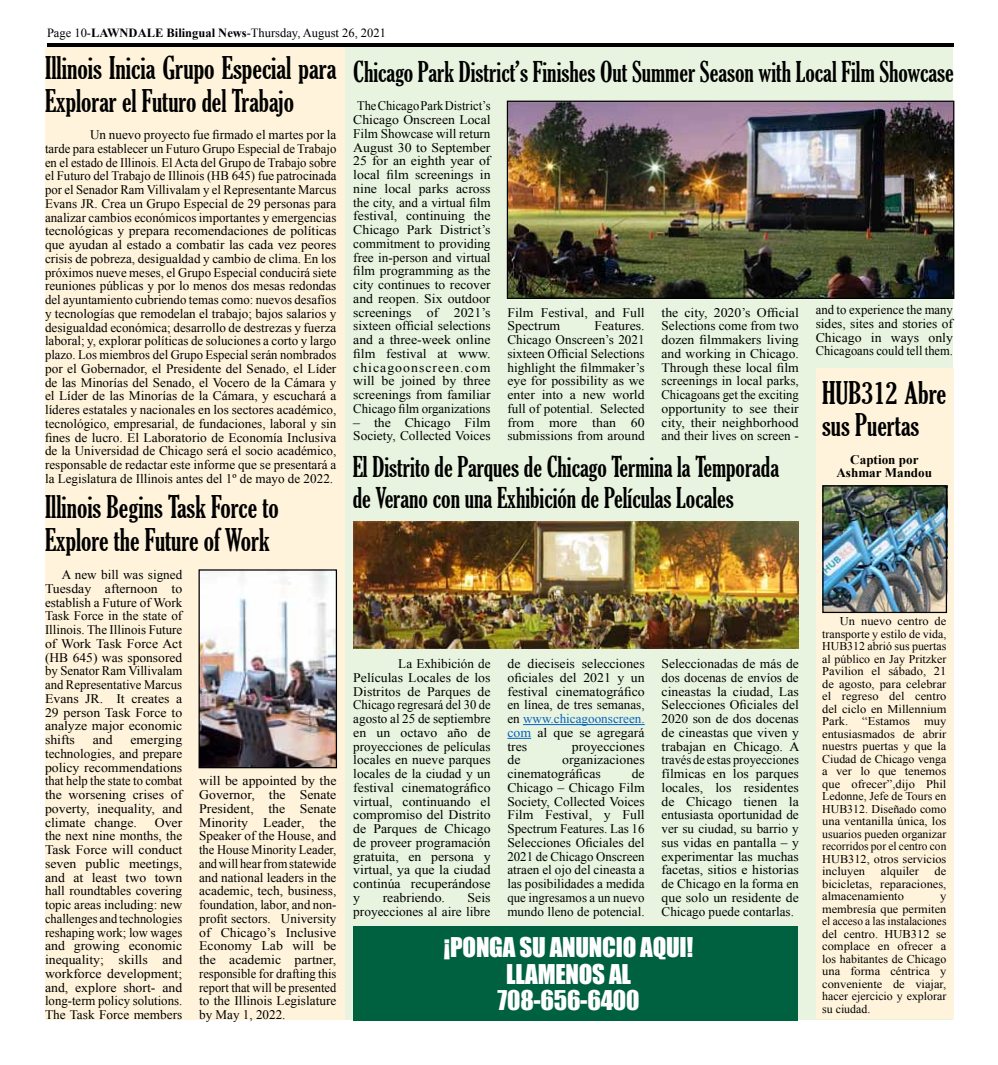
<style>
.page{position:relative;width:998px;height:1065px;background:#fff}
.page>*{position:absolute;margin:0;border:0;box-sizing:border-box;transform-origin:0 0}
.t1{font:extra-condensed 30px/32.5px "Gloucester";color:#000}
.t2{font:extra-condensed 30px/32.5px "Gloucester";color:#000;scale:1.04 1}
.t3{font:extra-condensed 27.5px "Gloucester";color:#000}
.t4{font:25px/26.2px "Impact";letter-spacing:-.01em;color:#fff;text-align:center}
.t5{font:13.12px/13.8px "Times New Roman";color:#000;text-align:justify}
.t6{font:13.12px/13.8px "Times New Roman";color:#000;text-align:justify;scale:1.05 1}
.t7{font:13.12px/13.8px "Times New Roman";color:#000;text-align:justify;scale:.95 1}
.t8{font:700 13.12px/13.8px "Times New Roman";color:#000;text-align:center}
.t9{font:12.5px "Times New Roman";color:#000}
.t10{font:11.88px/12.5px "Times New Roman";color:#000;text-align:justify;scale:1.05 1}
.s1{font-weight:700}
.s2{color:#0563c1}
</style>
<div class="page">
<div style="left:345px;top:47px;width:607px;height:972px;background:#e8f4df"></div>
<div style="left:46px;top:47px;width:299px;height:972px;background:#fff4db"></div>
<hr style="left:47px;top:43px;width:906px;height:4px;background:#000">
<hr style="left:523px;top:724px;width:121px;height:1px;background:#0563c1">
<svg style="left:507px;top:738px;width:24px;height:1px"></svg>
<img style="left:509px;top:103px;width:443px;height:194px">
<div style="left:507px;top:101px;width:447px;height:198px;border:1px solid #000"></div>
<img style="left:353px;top:522px;width:445px;height:126px">
<div style="left:353px;top:926px;width:445px;height:94px;background:#006140"></div>
<div style="left:816px;top:369px;width:137px;height:650px;background:#fff4db"></div>
<img style="left:824px;top:487px;width:121px;height:124px">
<div style="left:822px;top:485px;width:125px;height:128px;border:1px solid #000"></div>
<img style="left:200px;top:571px;width:135px;height:195px">
<div style="left:198px;top:569px;width:139px;height:199px;border:1px solid #000"></div>
<p class="t9" style="left:47px;top:25px;width:340px">Page 10-<span class="s1">LAWNDALE Bilingual News</span>-Thursday, August 26, 2021</p>
<h1 class="t1" style="left:45px;top:52px;width:293px">Illinois Inicia Grupo Especial para<br>Explorar el Futuro del Trabajo</h1>
<p class="t5" style="left:45px;top:128px;width:735px;text-align:left;text-indent:45px">Un nuevo proyecto fue firmado el martes por la<br>tarde para establecer un Futuro Grupo Especial de Trabajo<br>en el estado de Illinois. El Acta del Grupo de Trabajo sobre<br>el Futuro del Trabajo de Illinois (HB 645) fue patrocinada<br>por el Senador Ram Villivalam y el Representante Marcus<br>Evans JR. Crea un Grupo Especial de 29 personas para<br>analizar cambios económicos importantes y emergencias<br>tecnológicas y prepara recomendaciones de políticas<br>que ayudan al estado a combatir las cada vez peores<br>crisis de pobreza, desigualdad y cambio de clima. En los<br>próximos nueve meses, el Grupo Especial conducirá siete<br>reuniones públicas y por lo menos dos mesas redondas<br>del ayuntamiento cubriendo temas como: nuevos desafíos<br>y tecnologías que remodelan el trabajo; bajos salarios y<br>desigualdad económica; desarrollo de destrezas y fuerza<br>laboral; y, explorar políticas de soluciones a corto y largo<br>plazo. Los miembros del Grupo Especial serán nombrados<br>por el Gobernador, el Presidente del Senado, el Líder<br>de las Minorías del Senado, el Vocero de la Cámara y<br>el Líder de las Minorías de la Cámara, y escuchará a<br>líderes estatales y nacionales en los sectores académico,<br>tecnológico, empresarial, de fundaciones, laboral y sin<br>fines de lucro. El Laboratorio de Economía Inclusiva<br>de la Universidad de Chicago será el socio académico,<br>responsable de redactar este informe que se presentará a<br>la Legislatura de Illinois antes del 1º de mayo de 2022. <sup>El</sup> <sup>Distrito</sup> <sup>de</sup> <sup>Parques</sup> <sup>de</sup> <sup>Chicago</sup> <sup>Termina</sup> <sup>la</sup> <sup>Temporada</sup></p>
<h2 class="t3" style="left:352px;top:482px;width:382px">de Verano con una Exhibición de Películas Locales</h2>
<h2 class="t3" style="left:353px;top:57px;width:602px">Chicago Park District’s Finishes Out Summer Season with Local Film Showcase</h2>
<p class="t7" style="left:353px;top:99px;width:146px">The Chicago Park District’s Chicago Onscreen Local Film Showcase will return August 30 to September 25 for an eighth year of local film screenings in nine local parks across the city, and a virtual film festival, continuing the Chicago Park District’s commitment to providing free in-person and virtual film programming as the city continues to recover and reopen. Six outdoor screenings of 2021’s sixteen official selections and a three-week online film festival at www. chicagoonscreen.com will be joined by three screenings from familiar Chicago film organizations</p>
<p class="t6" style="left:353px;top:415px;width:132px">– the Chicago Film<br>Society, Collected Voices</p>
<p class="t6" style="left:661px;top:305px;width:132px">the city, 2020’s Official Selections come from two dozen filmmakers living and working in Chicago.<br>Through these local film screenings in local parks, Chicagoans get the exciting opportunity to see their city, their neighborhood and their lives on screen -</p>
<p class="t5" style="left:815px;top:303px;width:139px">and to experience the many sides, sites and stories of Chicago in ways only Chicagoans could tell them.</p>
<p class="t6" style="left:507px;top:305px;width:132px">Film Festival, and Full<br>Spectrum</p>
<p class="t6" style="left:507px;top:319px;width:132px;text-indent:87px">Features.<br>Chicago Onscreen’s 2021 sixteen Official Selections highlight the filmmaker’s eye for possibility as we enter into a new world full of potential. Selected from more than 60 submissions from around</p>
<h1 class="t2" style="left:822px;top:377px;width:121px">HUB312 Abre sus Puertas</h1>
<p class="t8" style="left:836px;top:452px;width:97px">Caption por<br>Ashmar Mandou</p>
<h1 class="t1" style="left:45px;top:491px;width:235px">Illinois Begins Task Force to<br>Explore the Future of Work</h1>
<p class="t5" style="left:45px;top:568px;width:139px;text-indent:17px">A new bill was signed Tuesday afternoon to establish a Future of Work Task Force in the state of Illinois. The Illinois Future of Work Task Force Act (HB 645) was sponsored by Senator Ram Villivalam and Representative Marcus Evans JR. It creates a 29 person Task Force to analyze major economic shifts</p>
<p class="t10" style="left:822px;top:615px;width:120px;text-indent:18px">Un nuevo centro de transporte y estilo de vida, HUB312 abrió sus puertas al público en Jay Pritzker Pavilion el sábado, 21 de agosto, para celebrar el regreso del centro del ciclo en Millennium Park. “Estamos muy entusiasmados de abrir nuestrs puertas y que la Ciudad de Chicago venga a ver lo que tenemos que ofrecer”,dijo Phil Ledonne, Jefe de Tours en HUB312. Diseñado como una ventanilla única, los usuarios pueden organizar recorridos por el centro con HUB312, otros servicios incluyen</p>
<p class="t5" style="left:661px;top:657px;width:139px">Seleccionadas de más de dos docenas de envíos de cineastas la ciudad, Las Selecciones Oficiales del 2020 son de dos docenas de cineastas que viven y trabajan en Chicago. A través de estas proyecciones fílmicas en los parques locales, los residentes de Chicago tienen la entusiasta oportunidad de ver su ciudad, su barrio y sus vidas en pantalla – y experimentar las muchas facetas, sitios e historias de Chicago en la forma en que solo un residente de Chicago puede contarlas.</p>
<h3 class="t4" style="left:444px;top:934px;width:251px">¡PONGA SU ANUNCIO AQUI!<br>LLAMENOS AL<br>708-656-6400</h3>
<p class="t5" style="left:353px;top:657px;width:139px;text-indent:45px">La Exhibición de Películas Locales de los Distritos de Parques de Chicago regresará del 30 de agosto al 25 de septiembre en un octavo año de proyecciones de películas locales en nueve parques locales de la ciudad y un festival cinematográfico virtual, continuando el compromiso del Distrito de Parques de Chicago de proveer programación gratuita, en persona y virtual, ya que la ciudad continúa recuperándose y</p>
<p class="t6" style="left:507px;top:657px;width:132px">de dieciseis selecciones oficiales del 2021 y un festival cinematográfico en línea, de tres semanas, en <span class="s2">www.chicagoonscreen. com</span> al que se agregará tres</p>
<p class="t6" style="left:45px;top:733px;width:132px;text-indent:85px">emerging technologies, and prepare policy recommendations that help the state to combat the worsening crises of poverty, inequality, and climate change.</p>
<p class="t6" style="left:93px;top:733px;width:20px">and</p>
<p class="t6" style="left:572px;top:739px;width:71px">proyecciones</p>
<p class="t6" style="left:507px;top:753px;width:14px">de</p>
<p class="t6" style="left:507px;top:753px;width:132px;text-indent:55px">organizaciones cinematográficas</p>
<p class="t6" style="left:507px;top:767px;width:132px;text-indent:124px">de Chicago – Chicago Film Society, Collected Voices Film Festival, y Full Spectrum Features. Las 16<br>Selecciones Oficiales del 2021 de Chicago Onscreen atraen el ojo del cineasta a las posibilidades a medida que ingresamos a un nuevo mundo lleno de potencial.</p>
<p class="t6" style="left:199px;top:774px;width:132px">will be appointed by the Governor, the Senate President, the Senate Minority Leader, the Speaker of the House, and the House Minority Leader, and will hear from statewide and national leaders in the academic, tech, business, foundation, labor, and non&shy;profit sectors. University of Chicago’s Inclusive Economy Lab will be the academic partner, responsible for drafting this report that will be presented to the Illinois Legislature by May 1, 2022.</p>
<p class="t6" style="left:45px;top:815px;width:132px;text-indent:110px">Over the next nine months, the Task Force will conduct seven public meetings, and at least two town hall roundtables covering topic areas including: new challenges and technologies reshaping work; low wages and growing economic inequality; skills and workforce development; and, explore short- and long-term policy solutions.<br>The Task Force members</p>
<p class="t10" style="left:822px;top:865px;width:120px;text-indent:112px">de bicicletas, reparaciones, almacenamiento</p>
<p class="t10" style="left:880px;top:865px;width:38px">alquiler</p>
<p class="t6" style="left:353px;top:890px;width:132px;text-align:right">Seis<br>proyecciones al aire libre</p>
<p class="t6" style="left:382px;top:890px;width:61px">reabriendo.</p>
<p class="t10" style="left:822px;top:890px;width:120px;text-indent:118px">y membresía que permiten el acceso a las instalaciones del centro. HUB312 se complace en ofrecer a los habitantes de Chicago una forma céntrica y conveniente de viajar, hacer ejercicio y explorar su ciudad.</p>
</div>
